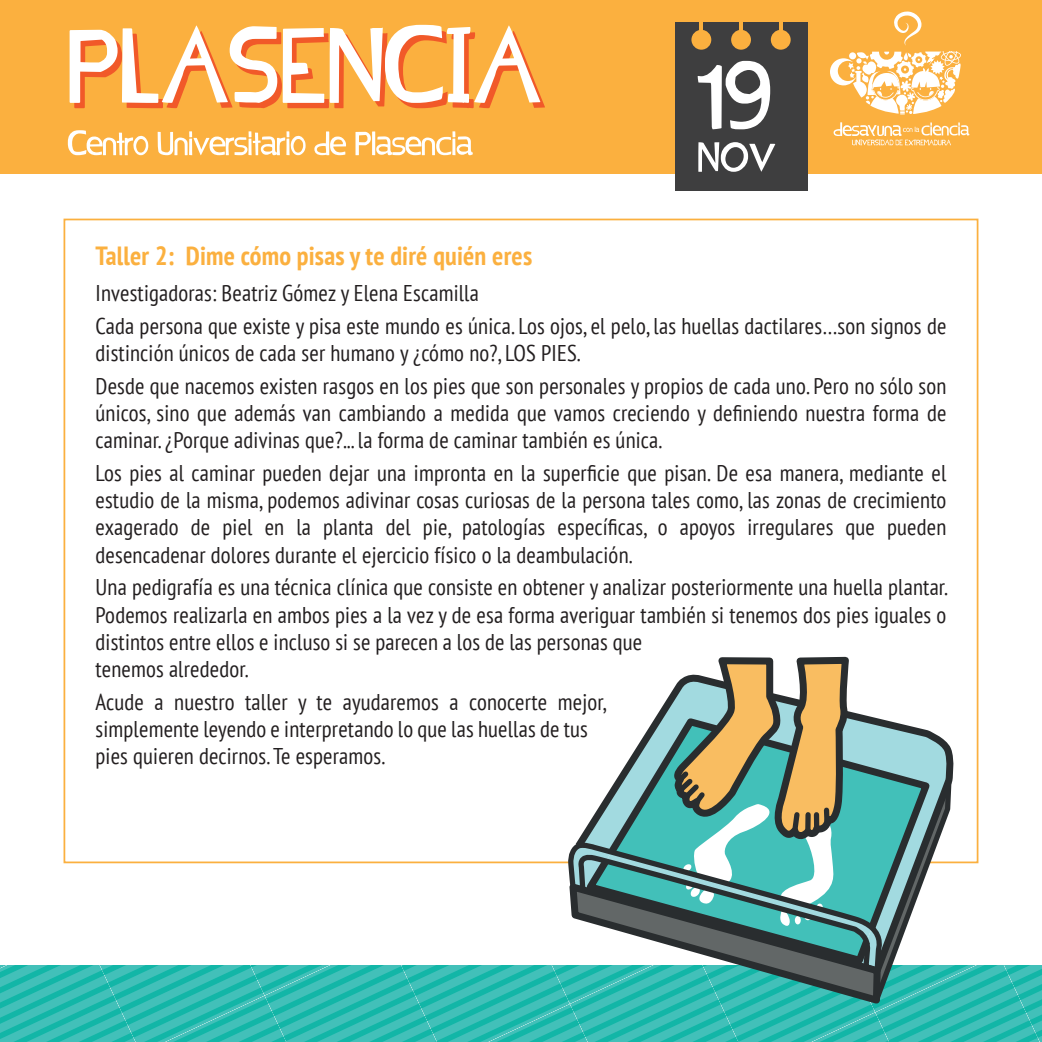
<style>
.page{position:relative;width:1042px;height:1042px;background:#fff}
.page>*{position:absolute;margin:0;border:0;box-sizing:border-box;transform-origin:0 0}
.t1{font:179.9px "chocolat bleu";letter-spacing:.01em;color:#fff}
.t2{font:160.65px "chocolat bleu";color:#fff}
.t3{font:70.88px "chocolat bleu";color:#fff}
.t4{font:57.57px "chocolat bleu";color:#fff}
.t5{font:700 condensed 26.25px "PT Sans";letter-spacing:.01em;color:#fbb03f}
.t6{font:condensed 22.75px/27.3px "PT Sans";letter-spacing:.01em;color:#231f20}
</style>
<div class="page">
<div style="left:0;top:0;width:1042px;height:174px;background:#fbb03f"></div>
<svg style="left:833px;top:122px;width:136px;height:23px"></svg>
<svg style="left:830px;top:52px;width:131px;height:62px"></svg>
<svg style="left:894px;top:11px;width:27px;height:35px"></svg>
<div style="left:675px;top:23px;width:132px;height:168px;background:#3e3e3f"></div>
<div style="left:691px;top:30px;width:20px;height:20px;background:#fbb03f;border-radius:50%"></div>
<div style="left:731px;top:30px;width:20px;height:20px;background:#fbb03f;border-radius:50%"></div>
<div style="left:771px;top:30px;width:19px;height:20px;background:#fbb03f;border-radius:50%"></div>
<hr style="left:699px;top:17px;width:4px;height:23px;background:#fbb03f">
<hr style="left:739px;top:17px;width:4px;height:23px;background:#fbb03f">
<hr style="left:779px;top:17px;width:4px;height:23px;background:#fbb03f">
<svg style="left:0;top:965px;width:1042px;height:77px;background:#2fbcb1"></svg>
<svg style="left:567px;top:1009px;width:317px;height:33px;background:#2fbcb1"></svg>
<svg style="left:565px;top:656px;width:389px;height:353px"></svg>
<div style="left:805px;top:815px;width:6px;height:16px;background:#292d2f"></div>
<div style="left:814px;top:815px;width:5px;height:14px;background:#292d2f"></div>
<div style="left:824px;top:810px;width:5px;height:10px;background:#292d2f"></div>
<h1 class="t1" style="left:68px;top:-16px;width:474px">PLASENCIA</h1>
<h3 class="t4" style="left:68px;top:117px;width:406px">Centro Universitario de Plasencia</h3>
<h2 class="t2" style="left:697px;top:23px;width:76px">19</h2>
<h3 class="t3" style="left:697px;top:125px;width:80px">NOV</h3>
<p class="t5" style="left:96px;top:238px;width:438px">Taller 2: Dime cómo pisas y te diré quién eres</p>
<p class="t6" style="left:96px;top:276px;width:852px;line-height:32.6px">Investigadoras: Beatriz Gómez y Elena Escamilla<br>Cada persona que existe y pisa este mundo es única. Los ojos, el pelo, las huellas dactilares…son signos de</p>
<p class="t6" style="left:96px;top:336px;width:852px;line-height:32.6px">distinción únicos de cada ser humano y ¿cómo no?, LOS PIES.<br>Desde que nacemos existen rasgos en los pies que son personales y propios de cada uno. Pero no sólo son</p>
<p class="t6" style="left:96px;top:399px;width:852px">únicos, sino que además van cambiando a medida que vamos creciendo y definiendo nuestra forma de caminar. ¿Porque adivinas que?... la forma de caminar también es única.</p>
<p class="t6" style="left:96px;top:459px;width:852px;text-align:justify">Los pies al caminar pueden dejar una impronta en la superficie que pisan. De esa manera, mediante el estudio de la misma, podemos adivinar cosas curiosas de la persona tales como, las zonas de crecimiento exagerado de piel en la planta del pie, patologías específicas, o apoyos irregulares que pueden desencadenar dolores durante el ejercicio físico o la deambulación.</p>
<p class="t6" style="left:96px;top:573px;width:853px">Una pedigrafía es una técnica clínica que consiste en obtener y analizar posteriormente una huella plantar.<br>Podemos realizarla en ambos pies a la vez y de esa forma averiguar también si tenemos dos pies iguales o distintos entre ellos e incluso si se parecen a los de las personas que<br>tenemos alrededor.</p>
<p class="t6" style="left:96px;top:687px;width:512px">Acude a nuestro taller y te ayudaremos a conocerte mejor, simplemente leyendo e interpretando lo que las huellas de tus pies quieren decirnos. Te esperamos.</p>
</div>
